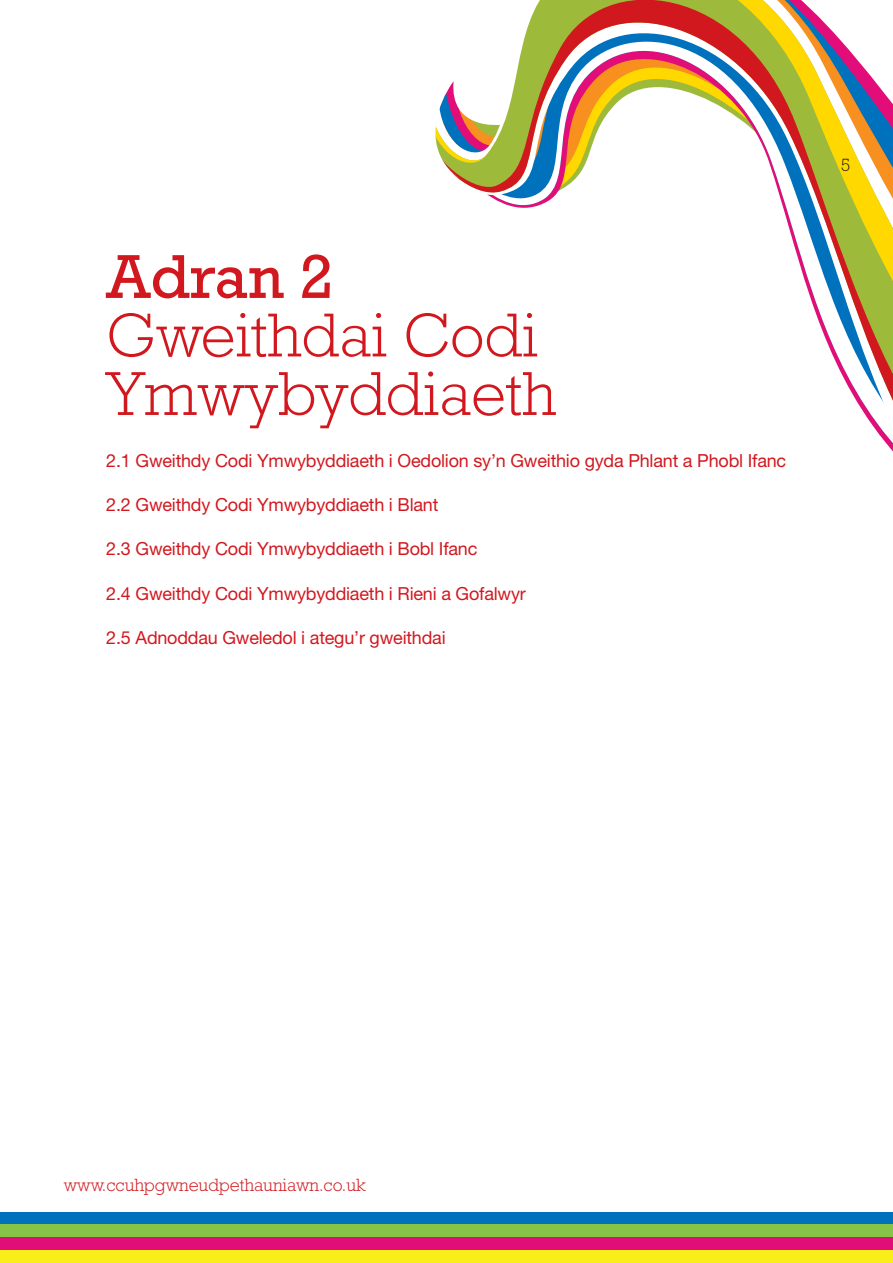
<style>
.page{position:relative;width:893px;height:1263px;background:#fff}
.page>*{position:absolute;margin:0;border:0;box-sizing:border-box;transform-origin:0 0}
.t1{font:300 63px/58.5px "Rockwell";color:#d2181f}
.t2{font:63px "Rockwell";color:#d2181f}
.t3{font:18px "Helvetica Neue";letter-spacing:-.01em;color:#d2181f}
.t4{font:300 18px "Rockwell";color:#d2181f}
.t5{font:300 18px "Rockwell";color:#231f20}
</style>
<div class="page">
<svg style="left:474px;top:0;width:419px;height:452px"></svg>
<svg style="left:435px;top:29px;width:65px;height:159px"></svg>
<div style="left:0;top:1212px;width:893px;height:12px;background:#0071bc"></div>
<div style="left:0;top:1224px;width:893px;height:13px;background:#85c446"></div>
<div style="left:0;top:1237px;width:893px;height:13px;background:#e20e77"></div>
<div style="left:0;top:1250px;width:893px;height:13px;background:#f9ed1a"></div>
<h1 class="t2" style="left:106px;top:255px;width:229px">Adran 2</h1>
<h1 class="t1" style="left:106px;top:312px;width:451px">Gweithdai Codi<br>Ymwybyddiaeth</h1>
<p class="t3" style="left:106px;top:455px;width:681px">2.1 Gweithdy Codi Ymwybyddiaeth i Oedolion sy’n Gweithio gyda Phlant a Phobl Ifanc</p>
<p class="t3" style="left:106px;top:499px;width:334px">2.2 Gweithdy Codi Ymwybyddiaeth i Blant</p>
<p class="t3" style="left:106px;top:543px;width:373px">2.3 Gweithdy Codi Ymwybyddiaeth i Bobl Ifanc</p>
<p class="t3" style="left:106px;top:587px;width:421px">2.4 Gweithdy Codi Ymwybyddiaeth i Rieni a Gofalwyr</p>
<p class="t3" style="left:106px;top:631px;width:341px">2.5 Adnoddau Gweledol i ategu’r gweithdai</p>
<p class="t5" style="left:841px;top:159px;width:11px">5</p>
<p class="t4" style="left:64px;top:1179px;width:303px">www.ccuhpgwneudpethauniawn.co.uk</p>
</div>
